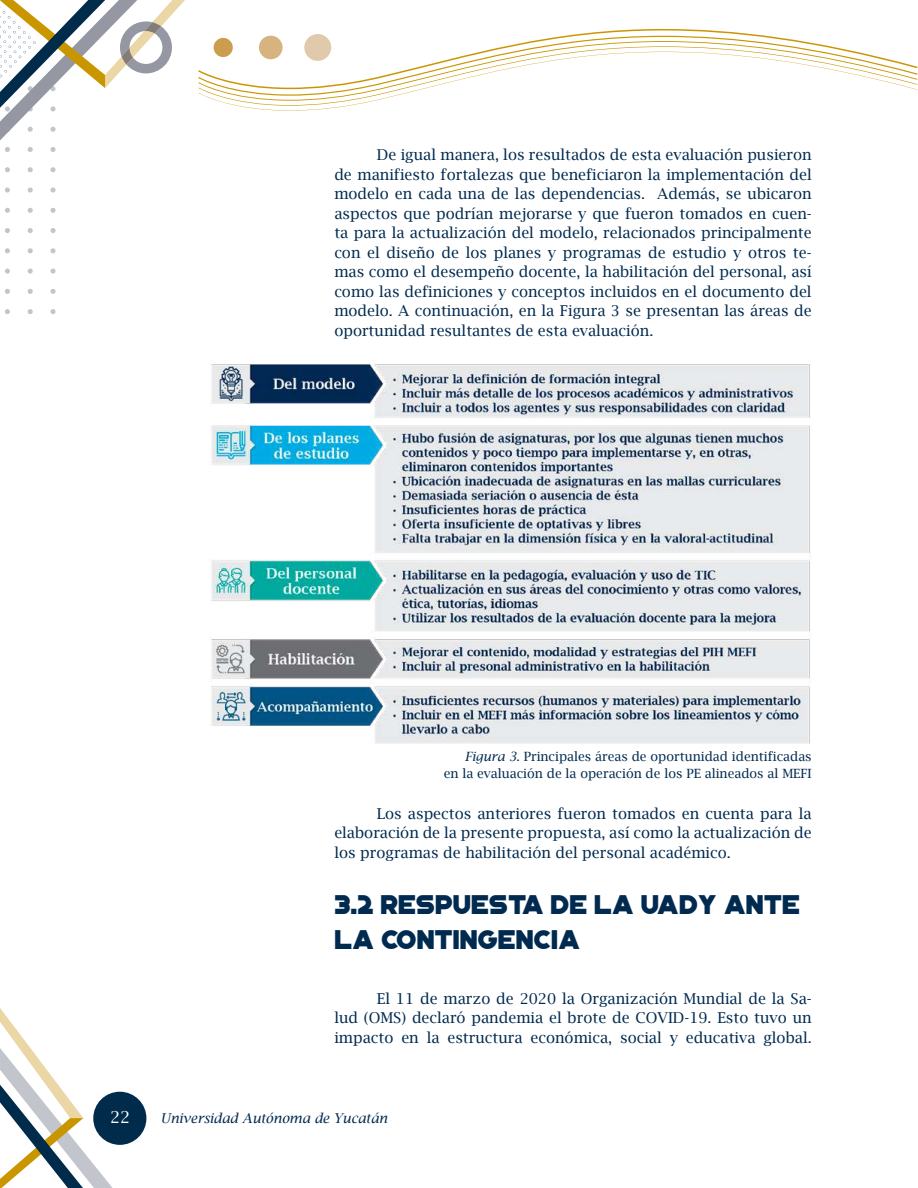
<style>
.page{position:relative;width:918px;height:1188px;background:#fff}
.page>*{position:absolute;margin:0;border:0;box-sizing:border-box;transform-origin:0 0}
.t1{font:27px/35.1px "Portico";color:#002a4f}
.t2{font:16.5px "Lucida Bright";color:#fff}
.t3{font:15px/19.5px "Lucida Bright";color:#002a4f;text-align:justify}
.t4{font:italic 13.5px "Lucida Bright";color:#002a4f}
.t5{font:12.75px/16.6px "Lucida Bright";color:#002a4f;text-align:right}
.s1{font-style:italic}
</style>
<div class="page">
<svg style="left:0;top:1008px;width:129px;height:180px"></svg>
<div style="left:93px;top:1092px;width:53px;height:53px;background:#002b4b;border-radius:50%"></div>
<svg style="left:5px;top:187px;width:5px;height:6px"></svg>
<svg style="left:28px;top:187px;width:5px;height:6px"></svg>
<svg style="left:50px;top:187px;width:6px;height:6px"></svg>
<svg style="left:5px;top:208px;width:5px;height:5px"></svg>
<svg style="left:28px;top:208px;width:5px;height:5px"></svg>
<svg style="left:50px;top:208px;width:6px;height:5px"></svg>
<svg style="left:5px;top:228px;width:5px;height:5px"></svg>
<svg style="left:28px;top:228px;width:5px;height:5px"></svg>
<svg style="left:50px;top:228px;width:6px;height:5px"></svg>
<svg style="left:5px;top:248px;width:5px;height:5px"></svg>
<svg style="left:28px;top:248px;width:5px;height:5px"></svg>
<svg style="left:50px;top:248px;width:6px;height:5px"></svg>
<svg style="left:5px;top:269px;width:5px;height:5px"></svg>
<svg style="left:28px;top:269px;width:5px;height:5px"></svg>
<svg style="left:50px;top:269px;width:6px;height:5px"></svg>
<svg style="left:5px;top:289px;width:5px;height:5px"></svg>
<svg style="left:28px;top:289px;width:5px;height:5px"></svg>
<svg style="left:50px;top:289px;width:6px;height:5px"></svg>
<svg style="left:5px;top:309px;width:5px;height:5px"></svg>
<svg style="left:28px;top:309px;width:5px;height:5px"></svg>
<svg style="left:50px;top:309px;width:6px;height:5px"></svg>
<svg style="left:0;top:0;width:918px;height:172px"></svg>
<img style="left:211px;top:364px;width:601px;height:380px">
<p class="t3" style="left:334px;top:145px;width:479px;text-indent:43px">De igual manera, los resultados de esta evaluación pusieron de manifiesto fortalezas que beneficiaron la implementación del modelo en cada una de las dependencias. Además, se ubicaron aspectos que podrían mejorarse y que fueron tomados en cuen&shy;ta para la actualización del modelo, relacionados principalmente con el diseño de los planes y programas de estudio y otros te&shy;mas como el desempeño docente, la habilitación del personal, así como las definiciones y conceptos incluidos en el documento del modelo. A continuación, en la Figura 3 se presentan las áreas de oportunidad resultantes de esta evaluación.</p>
<p class="t5" style="left:444px;top:748px;width:370px"><span class="s1">Figura 3</span>. Principales áreas de oportunidad identificadas<br>en la evaluación de la operación de los PE alineados al MEFI</p>
<p class="t3" style="left:334px;top:803px;width:479px;text-indent:43px">Los aspectos anteriores fueron tomados en cuenta para la elaboración de la presente propuesta, así como la actualización de los programas de habilitación del personal académico.</p>
<h1 class="t1" style="left:334px;top:887px;width:467px">3.2 RESPUESTA DE LA UADY ANTE<br>LA CONTINGENCIA</h1>
<p class="t3" style="left:334px;top:988px;width:479px;text-indent:43px">El 11 de marzo de 2020 la Organización Mundial de la Sa&shy;lud (OMS) declaró pandemia el brote de COVID-19. Esto tuvo un impacto en la estructura económica, social y educativa global.</p>
<p class="t2" style="left:110px;top:1108px;width:22px">22</p>
<p class="t4" style="left:161px;top:1111px;width:228px">Universidad Autónoma de Yucatán</p>
</div>
